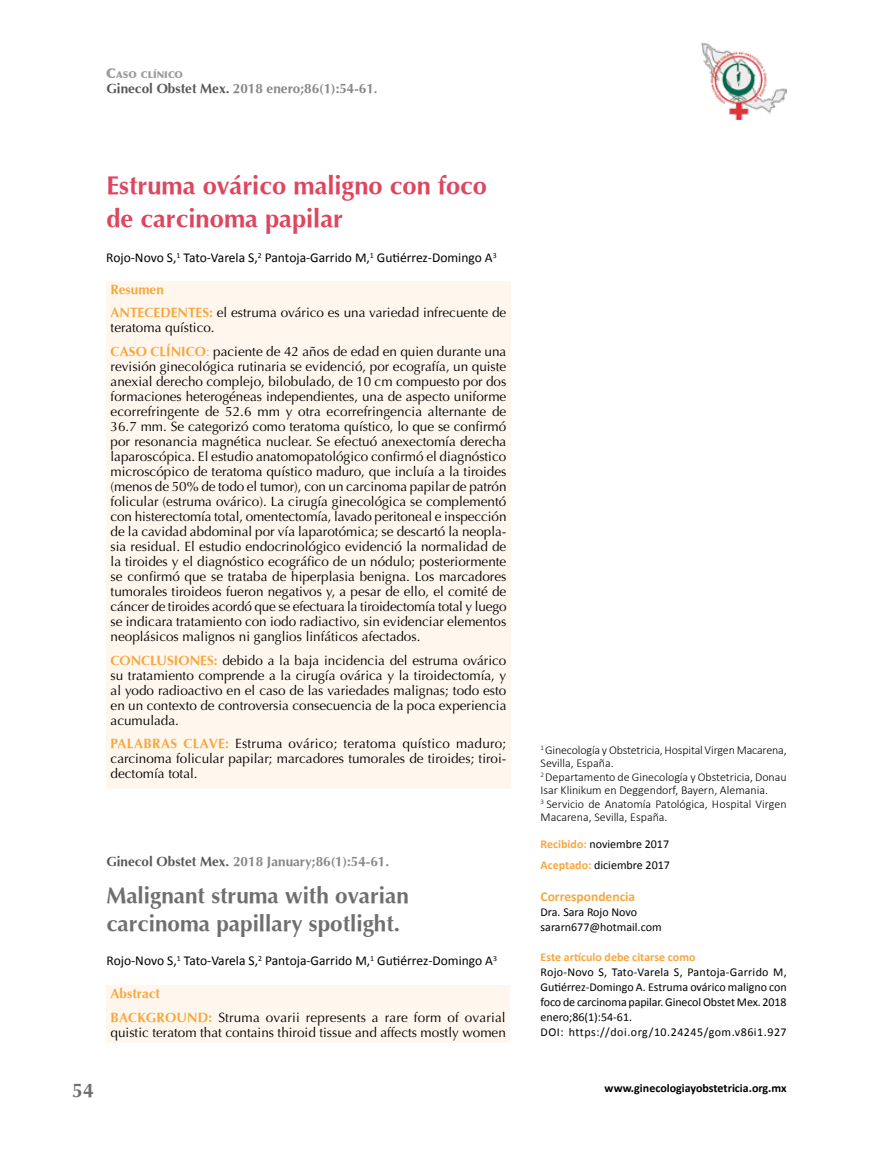
<style>
.page{position:relative;width:893px;height:1149px;background:#fff}
.page>*{position:absolute;margin:0;border:0;box-sizing:border-box;transform-origin:0 0}
.t1{font:700 25.5px/33px "Optima";color:#de465f}
.t2{font:700 22.5px/28.5px "Optima";color:#706f6f}
.t3{font:700 19.5px "Optima";color:#706f6f}
.t4{font:13.5px/15px "Optima";color:#000}
.t5{font:13.5px "Calibri";color:#000}
.t6{font:700 13.5px "Optima";color:#878787}
.t7{font:700 13.5px "Calibri";color:#f7a73e}
.t8{font:12px/15px "Calibri";color:#000}
.t9{font:300 12px/13.5px "Calibri";color:#000}
.t10{font:700 12px "Calibri";color:#000}
.t11{font:700 12px "Calibri";color:#f7a73e}
.t12{font:900 9.45px "Optima";color:#9d9d9c}
.s1{font-size:13.5px}
.s2{color:#575756}
.s3{font-weight:700;color:#f7a73e}
.s4{color:#f7a73e}
</style>
<div class="page">
<img style="left:702px;top:43px;width:85px;height:76px">
<div style="left:106px;top:281px;width:405px;height:507px;background:#fff7ee"></div>
<div style="left:106px;top:985px;width:404px;height:57px;background:#fff7ee"></div>
<p class="t12" style="left:106px;top:69px;width:78px"><span class="s1">C</span>ASO CLÍNICO</p>
<p class="t6" style="left:106px;top:81px;width:273px"><span class="s2">Ginecol Obstet Mex.</span> 2018 enero;86(1):54-61.</p>
<h1 class="t1" style="left:106px;top:169px;width:382px">Estruma ovárico maligno con foco de carcinoma papilar</h1>
<p class="t5" style="left:106px;top:249px;width:392px">Rojo-Novo S,<sup>1</sup> Tato-Varela S,<sup>2</sup> Pantoja-Garrido M,<sup>1</sup> Gutiérrez-Domingo A<sup>3</sup></p>
<p class="t4" style="left:111px;top:277px;width:397px;line-height:23.5px"><span class="s3">Resumen<br>ANTECEDENTES:</span> el estruma ovárico es una variedad infrecuente de</p>
<p class="t4" style="left:111px;top:316px;width:397px;line-height:23.5px">teratoma quístico.<br><span class="s3">CASO CLÍNICO</span><span class="s4">:</span> paciente de 42 años de edad en quien durante una</p>
<p class="t4" style="left:111px;top:359px;width:397px;text-align:justify">revisión ginecológica rutinaria se evidenció, por ecografía, un quiste anexial derecho complejo, bilobulado, de 10 cm compuesto por dos formaciones heterogéneas independientes, una de aspecto uniforme ecorrefringente de 52.6 mm y otra ecorrefringencia alternante de 36.7 mm. Se categorizó como teratoma quístico, lo que se confirmó por resonancia magnética nuclear. Se efectuó anexectomía derecha laparoscópica. El estudio anatomopatológico confirmó el diagnóstico microscópico de teratoma quístico maduro, que incluía a la tiroides (menos de 50% de todo el tumor), con un carcinoma papilar de patrón folicular (estruma ovárico). La cirugía ginecológica se complementó con histerectomía total, omentectomía, lavado peritoneal e inspección de la cavidad abdominal por vía laparotómica; se descartó la neopla&shy;sia residual. El estudio endocrinológico evidenció la normalidad de la tiroides y el diagnóstico ecográfico de un nódulo; posteriormente se confirmó que se trataba de hiperplasia benigna. Los marcadores tumorales tiroideos fueron negativos y, a pesar de ello, el comité de cáncer de tiroides acordó que se efectuara la tiroidectomía total y luego se indicara tratamiento con iodo radiactivo, sin evidenciar elementos neoplásicos malignos ni ganglios linfáticos afectados.</p>
<p class="t4" style="left:111px;top:652px;width:397px;text-align:justify"><span class="s3">CONCLUSIONES:</span> debido a la baja incidencia del estruma ovárico su tratamiento comprende a la cirugía ovárica y la tiroidectomía, y al yodo radioactivo en el caso de las variedades malignas; todo esto en un contexto de controversia consecuencia de la poca experiencia acumulada.</p>
<p class="t4" style="left:111px;top:736px;width:397px;text-align:justify"><span class="s3">PALABRAS CLAVE:</span> Estruma ovárico; teratoma quístico maduro; carcinoma folicular papilar; marcadores tumorales de tiroides; tiroi&shy;dectomía total.</p>
<p class="t6" style="left:106px;top:852px;width:284px"><span class="s2">Ginecol Obstet Mex.</span> 2018 January;86(1):54-61.</p>
<h2 class="t2" style="left:106px;top:880px;width:304px">Malignant struma with ovarian carcinoma papillary spotlight.</h2>
<p class="t5" style="left:107px;top:951px;width:392px">Rojo-Novo S,<sup>1</sup> Tato-Varela S,<sup>2</sup> Pantoja-Garrido M,<sup>1</sup> Gutiérrez-Domingo A<sup>3</sup></p>
<p class="t4" style="left:111px;top:981px;width:397px;line-height:23.5px"><span class="s3">Abstract<br>BACKGROUND:</span> Struma ovarii represents a rare form of ovarial</p>
<p class="t4" style="left:111px;top:1024px;width:397px">quistic teratom that contains thiroid tissue and affects mostly women</p>
<p class="t9" style="left:541px;top:742px;width:248px"><sup>1</sup> Ginecología y Obstetricia, Hospital Virgen Macarena, Sevilla, España.<br><sup>2</sup> Departamento de Ginecología y Obstetricia, Donau Isar Klinikum en Deggendorf, Bayern, Alemania.<br><sup>3</sup> Servicio de Anatomía Patológica, Hospital Virgen Macarena, Sevilla, España.</p>
<p class="t8" style="left:541px;top:833px;width:131px;line-height:21px"><span class="s3">Recibido:</span> noviembre 2017<br><span class="s3">Aceptado:</span> diciembre 2017</p>
<p class="t7" style="left:541px;top:887px;width:96px">Correspondencia</p>
<p class="t8" style="left:541px;top:904px;width:122px">Dra. Sara Rojo Novo sararn677@hotmail.com</p>
<p class="t11" style="left:541px;top:949px;width:156px">Este artículo debe citarse como</p>
<p class="t8" style="left:541px;top:964px;width:248px">Rojo-Novo S, Tato-Varela S, Pantoja-Garrido M, Gutiérrez-Domingo A. Estruma ovárico maligno con foco de carcinoma papilar. Ginecol Obstet Mex. 2018 enero;86(1):54-61.<br>DOI: https://doi.org/10.24245/gom.v86i1.927</p>
<h3 class="t3" style="left:72px;top:1079px;width:23px">54</h3>
<p class="t10" style="left:605px;top:1079px;width:184px">www.ginecologiayobstetricia.org.mx</p>
</div>
